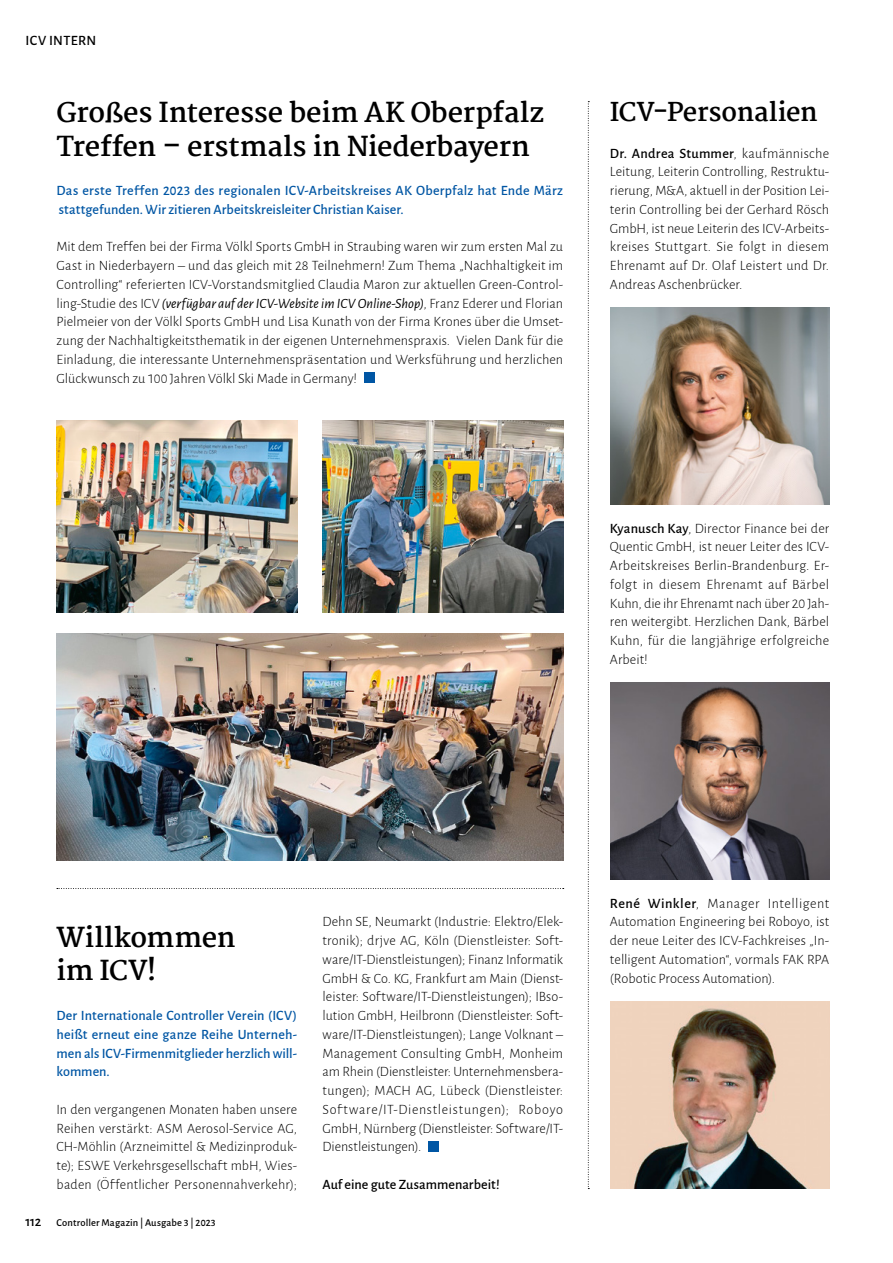
<style>
.page{position:relative;width:893px;height:1263px;background:#fff}
.page>*{position:absolute;margin:0;border:0;box-sizing:border-box;transform-origin:0 0}
.t1{font:700 27px/33.8px "Martel";letter-spacing:-.01em;color:#000}
.t2{font:700 25.5px "Martel";letter-spacing:-.01em;color:#000}
.t3{font:300 14.25px/18.8px "Alegreya Sans";letter-spacing:.005em;color:#000;text-align:justify}
.t4{font:500 14.25px/18.8px "Alegreya Sans";letter-spacing:.01em;color:#0056a4}
.t5{font:500 14.25px "Alegreya Sans";color:#000}
.t6{font:500 14.25px "Alegreya Sans";letter-spacing:.02em;color:#000}
.t7{font:500 10.5px "Alegreya Sans";letter-spacing:.015em;color:#000}
.s1{font-weight:400;font-style:italic}
.s2{font-weight:500}
</style>
<div class="page">
<svg style="left:588px;top:101px;width:1px;height:1088px"></svg>
<svg style="left:57px;top:888px;width:507px;height:1px"></svg>
<div style="left:365px;top:372px;width:10px;height:11px;background:#0056a4"></div>
<img style="left:57px;top:634px;width:506px;height:227px">
<img style="left:323px;top:420px;width:240px;height:192px">
<img style="left:57px;top:420px;width:240px;height:192px">
<img style="left:610px;top:1001px;width:219px;height:188px">
<img style="left:610px;top:683px;width:219px;height:196px">
<img style="left:610px;top:308px;width:219px;height:196px">
<div style="left:429px;top:1141px;width:10px;height:10px;background:#0056a4"></div>
<p class="t6" style="left:26px;top:31px;width:72px">ICV INTERN</p>
<h1 class="t1" style="left:57px;top:96px;width:489px">Großes Interesse beim AK Oberpfalz<br>Treffen – erstmals in Niederbayern</h1>
<p class="t4" style="left:57px;top:180px;width:508px">Das erste Treffen 2023 des regionalen ICV-Arbeitskreises AK Oberpfalz hat Ende März stattgefunden. Wir zitieren Arbeitskreisleiter Christian Kaiser.</p>
<p class="t3" style="left:57px;top:237px;width:508px">Mit dem Treffen bei der Firma Völkl Sports GmbH in Straubing waren wir zum ersten Mal zu Gast in Niederbayern – und das gleich mit 28 Teilnehmern! Zum Thema „Nachhaltigkeit im Controlling“ referierten ICV-Vorstandsmitglied Claudia Maron zur aktuellen Green-Control&shy;ling-Studie des ICV <span class="s1">(verfügbar auf der ICV-Website im ICV Online-Shop)</span>, Franz Ederer und Florian Pielmeier von der Völkl Sports GmbH und Lisa Kunath von der Firma Krones über die Umset&shy;zung der Nachhaltigkeitsthematik in der eigenen Unternehmenspraxis. Vielen Dank für die Einladung, die interessante Unternehmenspräsentation und Werksführung und herzlichen Glückwunsch zu 100 Jahren Völkl Ski Made in Germany!</p>
<h2 class="t2" style="left:610px;top:97px;width:209px">ICV-Personalien</h2>
<p class="t3" style="left:610px;top:143px;width:221px"><span class="s2">Dr. Andrea Stummer</span>, kaufmännische Leitung, Leiterin Controlling, Restruktu&shy;rierung, M&amp;A, aktuell in der Position Lei&shy;terin Controlling bei der Gerhard Rösch GmbH, ist neue Leiterin des ICV-Arbeits&shy;kreises Stuttgart. Sie folgt in diesem Ehrenamt auf Dr. Olaf Leistert und Dr.<br>Andreas Aschenbrücker.</p>
<p class="t3" style="left:610px;top:518px;width:221px"><span class="s2">Kyanusch Kay</span>, Director Finance bei der Quentic GmbH, ist neuer Leiter des ICV-Arbeitskreises Berlin-Brandenburg. Er&shy;folgt in diesem Ehrenamt auf Bärbel Kuhn, die ihr Ehrenamt nach über 20 Jah&shy;ren weitergibt. Herzlichen Dank, Bärbel Kuhn, für die langjährige erfolgreiche Arbeit!</p>
<p class="t5" style="left:26px;top:1212px;width:17px">112</p>
<h1 class="t1" style="left:57px;top:920px;width:180px">Willkommen im ICV!</h1>
<p class="t3" style="left:323px;top:912px;width:242px">Dehn SE, Neumarkt (Industrie: Elektro/Elek&shy;tronik); drjve AG, Köln (Dienstleister: Soft&shy;ware/IT-Dienstleistungen); Finanz Informatik GmbH &amp; Co. KG, Frankfurt am Main (Dienst&shy;leister: Software/IT-Dienstleistungen); IBso&shy;lution GmbH, Heilbronn (Dienstleister: Soft&shy;ware/IT-Dienstleistungen); Lange Volknant – Management Consulting GmbH, Monheim am Rhein (Dienstleister: Unternehmensbera&shy;tungen); MACH AG, Lübeck (Dienstleister:<br>Software/IT-Dienstleistungen); Roboyo GmbH, Nürnberg (Dienstleister: Software/IT-Dienstleistungen).</p>
<p class="t5" style="left:323px;top:1174px;width:179px">Auf eine gute Zusammenarbeit!</p>
<p class="t7" style="left:57px;top:1215px;width:161px">Controller Magazin | Ausgabe 3 | 2023</p>
<p class="t4" style="left:57px;top:1005px;width:242px;text-align:justify">Der Internationale Controller Verein (ICV) heißt erneut eine ganze Reihe Unterneh&shy;men als ICV-Firmenmitglieder herzlich will&shy;kommen.</p>
<p class="t3" style="left:57px;top:1099px;width:242px">In den vergangenen Monaten haben unsere Reihen verstärkt: ASM Aerosol-Service AG, CH-Möhlin (Arzneimittel &amp; Medizinproduk&shy;te); ESWE Verkehrsgesellschaft mbH, Wies&shy;baden (Öffentlicher Personennahverkehr);</p>
<p class="t3" style="left:610px;top:893px;width:221px"><span class="s2">René Winkler</span>, Manager Intelligent Automation Engineering bei Roboyo, ist der neue Leiter des ICV-Fachkreises „In&shy;telligent Automation“, vormals FAK RPA (Robotic Process Automation).</p>
</div>
